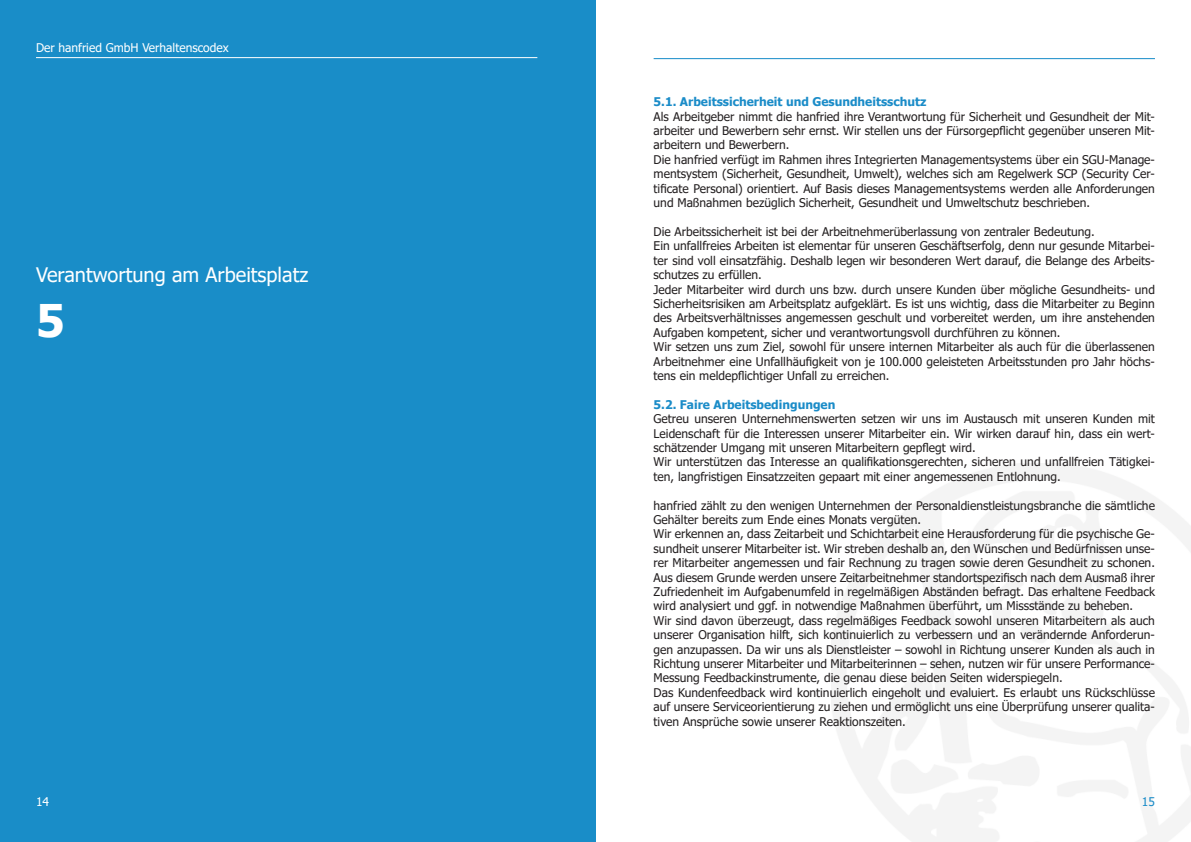
<style>
.page{position:relative;width:1191px;height:842px;background:#fff}
.page>*{position:absolute;margin:0;border:0;box-sizing:border-box;transform-origin:0 0}
.Einf__Abs{font:700 45px "Tahoma";color:#fff}
.Einf__Abs-2{font:20px "Tahoma";color:#fff}
.Einf__Abs-3{font:12px/14.4px "Tahoma";color:#231f20;text-align:justify}
.Einf__Abs-4{font:700 12px "Tahoma";color:#1b8cc8}
.Einf__Abs-5{font:12px "Tahoma";color:#fff}
.Einf__Abs-6{font:12px "Tahoma";color:#1b8cc8}
</style>
<div class="page">
<div style="left:0;top:0;width:595px;height:842px;background:#198dc8"></div>
<hr style="left:36px;top:57px;width:501px;height:1px;background:#fff">
<hr style="left:653px;top:58px;width:502px;height:1px;background:#198dc9">
<p class="Einf__Abs-5" style="left:36px;top:39px;width:194px">Der hanfried GmbH Verhaltenscodex</p>
<p class="Einf__Abs-2" style="left:36px;top:262px;width:274px">Verantwortung am Arbeitsplatz</p>
<p class="Einf__Abs" style="left:36px;top:289px;width:30px">5</p>
<p class="Einf__Abs-4" style="left:653px;top:93px;width:274px">5.1. Arbeitssicherheit und Gesundheitsschutz</p>
<p class="Einf__Abs-3" style="left:653px;top:110px;width:503px">Als Arbeitgeber nimmt die hanfried ihre Verantwortung für Sicherheit und Gesundheit der Mit&shy;arbeiter und Bewerbern sehr ernst. Wir stellen uns der Fürsorgepflicht gegenüber unseren Mit&shy;arbeitern und Bewerbern.</p>
<p class="Einf__Abs-3" style="left:653px;top:153px;width:503px">Die hanfried verfügt im Rahmen ihres Integrierten Managementsystems über ein SGU-Manage&shy;mentsystem (Sicherheit, Gesundheit, Umwelt), welches sich am Regelwerk SCP (Security Cer&shy;tificate Personal) orientiert. Auf Basis dieses Managementsystems werden alle Anforderungen und Maßnahmen bezüglich Sicherheit, Gesundheit und Umweltschutz beschrieben.</p>
<p class="Einf__Abs-3" style="left:653px;top:225px;width:442px">Die Arbeitssicherheit ist bei der Arbeitnehmerüberlassung von zentraler Bedeutung.</p>
<p class="Einf__Abs-3" style="left:653px;top:239px;width:503px">Ein unfallfreies Arbeiten ist elementar für unseren Geschäftserfolg, denn nur gesunde Mitarbei&shy;ter sind voll einsatzfähig. Deshalb legen wir besonderen Wert darauf, die Belange des Arbeits&shy;schutzes zu erfüllen.</p>
<p class="Einf__Abs-3" style="left:653px;top:283px;width:503px">Jeder Mitarbeiter wird durch uns bzw. durch unsere Kunden über mögliche Gesundheits- und Sicherheitsrisiken am Arbeitsplatz aufgeklärt. Es ist uns wichtig, dass die Mitarbeiter zu Beginn des Arbeitsverhältnisses angemessen geschult und vorbereitet werden, um ihre anstehenden Aufgaben kompetent, sicher und verantwortungsvoll durchführen zu können.</p>
<p class="Einf__Abs-3" style="left:653px;top:340px;width:503px">Wir setzen uns zum Ziel, sowohl für unsere internen Mitarbeiter als auch für die überlassenen Arbeitnehmer eine Unfallhäufigkeit von je 100.000 geleisteten Arbeitsstunden pro Jahr höchs&shy;tens ein meldepflichtiger Unfall zu erreichen.</p>
<p class="Einf__Abs-4" style="left:653px;top:396px;width:183px">5.2. Faire Arbeitsbedingungen</p>
<p class="Einf__Abs-3" style="left:653px;top:412px;width:503px">Getreu unseren Unternehmenswerten setzen wir uns im Austausch mit unseren Kunden mit Leidenschaft für die Interessen unserer Mitarbeiter ein. Wir wirken darauf hin, dass ein wert&shy;schätzender Umgang mit unseren Mitarbeitern gepflegt wird.</p>
<p class="Einf__Abs-3" style="left:653px;top:455px;width:503px">Wir unterstützen das Interesse an qualifikationsgerechten, sicheren und unfallfreien Tätigkei&shy;ten, langfristigen Einsatzzeiten gepaart mit einer angemessenen Entlohnung.</p>
<p class="Einf__Abs-3" style="left:653px;top:499px;width:503px">hanfried zählt zu den wenigen Unternehmen der Personaldienstleistungsbranche die sämtliche<br>Gehälter bereits zum Ende eines Monats vergüten.</p>
<p class="Einf__Abs-3" style="left:653px;top:527px;width:503px">Wir erkennen an, dass Zeitarbeit und Schichtarbeit eine Herausforderung für die psychische Ge&shy;sundheit unserer Mitarbeiter ist. Wir streben deshalb an, den Wünschen und Bedürfnissen unse&shy;rer Mitarbeiter angemessen und fair Rechnung zu tragen sowie deren Gesundheit zu schonen.<br>Aus diesem Grunde werden unsere Zeitarbeitnehmer standortspezifisch nach dem Ausmaß ihrer Zufriedenheit im Aufgabenumfeld in regelmäßigen Abständen befragt. Das erhaltene Feedback wird analysiert und ggf. in notwendige Maßnahmen überführt, um Missstände zu beheben.</p>
<p class="Einf__Abs-3" style="left:653px;top:614px;width:503px">Wir sind davon überzeugt, dass regelmäßiges Feedback sowohl unseren Mitarbeitern als auch unserer Organisation hilft, sich kontinuierlich zu verbessern und an verändernde Anforderun&shy;gen anzupassen. Da wir uns als Dienstleister – sowohl in Richtung unserer Kunden als auch in Richtung unserer Mitarbeiter und Mitarbeiterinnen – sehen, nutzen wir für unsere Performance-Messung Feedbackinstrumente, die genau diese beiden Seiten widerspiegeln.</p>
<p class="Einf__Abs-3" style="left:653px;top:686px;width:503px">Das Kundenfeedback wird kontinuierlich eingeholt und evaluiert. Es erlaubt uns Rückschlüsse auf unsere Serviceorientierung zu ziehen und ermöglicht uns eine Überprüfung unserer qualita&shy;tiven Ansprüche sowie unserer Reaktionszeiten.</p>
<p class="Einf__Abs-5" style="left:36px;top:793px;width:15px">14</p>
<p class="Einf__Abs-6" style="left:1141px;top:793px;width:15px">15</p>
</div>
